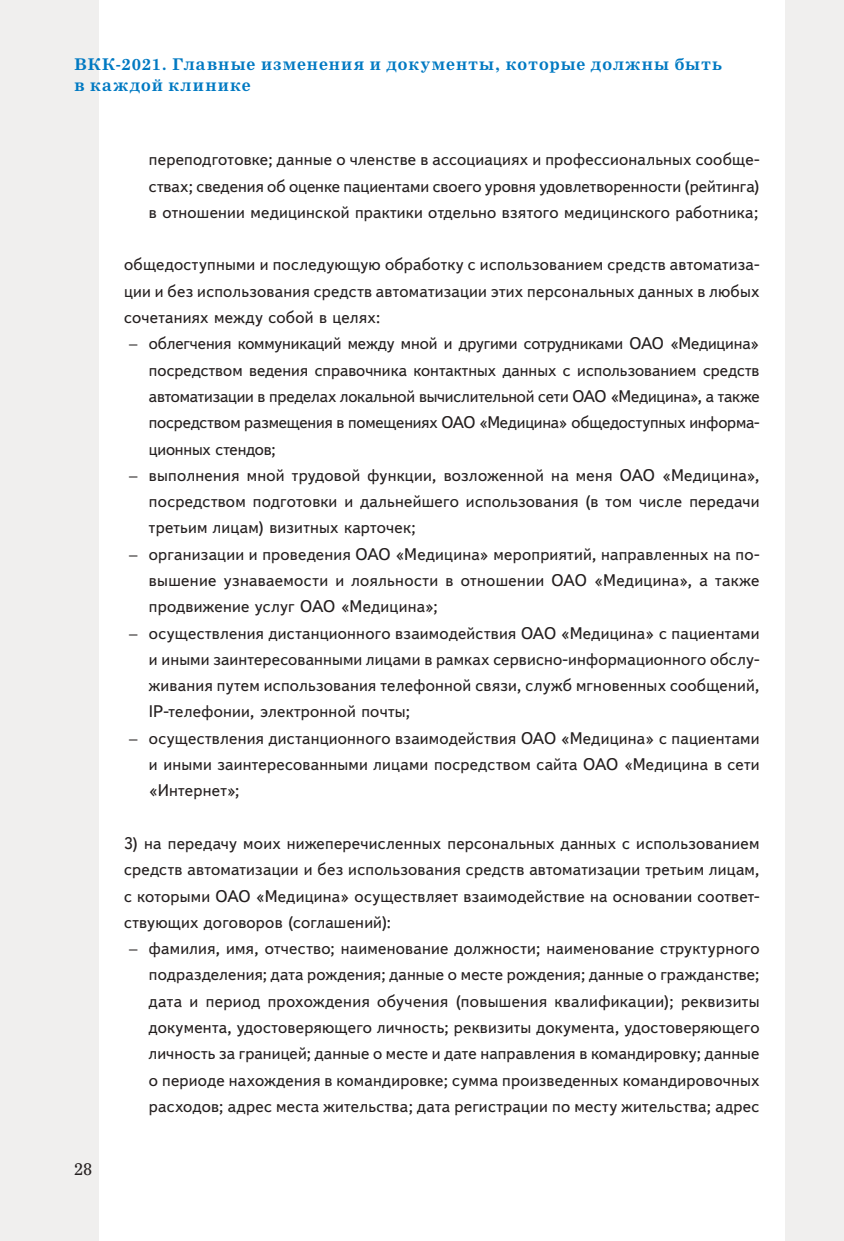
<style>
.page{position:relative;width:844px;height:1241px;background:#fff}
.page>*{position:absolute;margin:0;border:0;box-sizing:border-box;transform-origin:0 0}
.t1{font:16.8px/26.2px "Textbook New";letter-spacing:.015em;color:#241f1f;text-align:justify}
.t2{font:16.8px "Nimrod Cyr";color:#241f1f}
.t3{font:700 15.75px/21px "Nimrod Cyr";letter-spacing:.07em;color:#0079c2}
.s1{font-family:"Century Schlbk Cyr"}
</style>
<div class="page">
<div style="left:0;top:0;width:843px;height:1240px;background:#f0efee"></div>
<div style="left:99px;top:0;width:685px;height:1240px;background:#fff"></div>
<p class="t3" style="left:74px;top:54px;width:649px">ВКК-2021. Главные изменения и документы, которые должны быть в каждой клинике</p>
<p class="t2" style="left:74px;top:1158px;width:19px">28</p>
<p class="t1" style="left:149px;top:146px;width:612px">переподготовке; данные о членстве в ассоциациях и профессиональных сообще&shy;ствах; сведения об оценке пациентами своего уровня удовлетворенности (рейтинга) в отношении медицинской практики отдельно взятого медицинского работника;</p>
<p class="t1" style="left:124px;top:251px;width:636px">общедоступными и последующую обработку с использованием средств автоматиза&shy;ции и без использования средств автоматизации этих персональных данных в любых сочетаниях между собой в целях:</p>
<p class="t1" style="left:149px;top:330px;width:612px;text-indent:-20px"><span class="s1">–</span> облегчения коммуникаций между мной и другими сотрудниками ОАО «Медицина» посредством ведения справочника контактных данных с использованием средств автоматизации в пределах локальной вычислительной сети ОАО «Медицина», а также посредством размещения в помещениях ОАО «Медицина» общедоступных информа&shy;ционных стендов;</p>
<p class="t1" style="left:149px;top:462px;width:612px;text-indent:-20px"><span class="s1">–</span> выполнения мной трудовой функции, возложенной на меня ОАО «Медицина», посредством подготовки и дальнейшего использования (в том числе передачи третьим лицам) визитных карточек;</p>
<p class="t1" style="left:149px;top:540px;width:612px;text-indent:-20px"><span class="s1">–</span> организации и проведения ОАО «Медицина» мероприятий, направленных на по&shy;вышение узнаваемости и лояльности в отношении ОАО «Медицина», а также продвижение услуг ОАО «Медицина»;</p>
<p class="t1" style="left:149px;top:619px;width:612px;text-indent:-20px"><span class="s1">–</span> осуществления дистанционного взаимодействия ОАО «Медицина» с пациентами и иными заинтересованными лицами в рамках сервисно-информационного обслу&shy;живания путем использования телефонной связи, служб мгновенных сообщений, IP-телефонии, электронной почты;</p>
<p class="t1" style="left:149px;top:724px;width:612px;text-indent:-20px"><span class="s1">–</span> осуществления дистанционного взаимодействия ОАО «Медицина» с пациентами и иными заинтересованными лицами посредством сайта ОАО «Медицина в сети «Интернет»;</p>
<p class="t1" style="left:124px;top:829px;width:636px">3) на передачу моих нижеперечисленных персональных данных с использованием средств автоматизации и без использования средств автоматизации третьим лицам, с которыми ОАО «Медицина» осуществляет взаимодействие на основании соответ&shy;ствующих договоров (соглашений):</p>
<p class="t1" style="left:149px;top:935px;width:612px;text-indent:-20px"><span class="s1">–</span> фамилия, имя, отчество; наименование должности; наименование структурного подразделения; дата рождения; данные о месте рождения; данные о гражданстве; дата и период прохождения обучения (повышения квалификации); реквизиты документа, удостоверяющего личность; реквизиты документа, удостоверяющего личность за границей; данные о месте и дате направления в командировку; данные о периоде нахождения в командировке; сумма произведенных командировочных расходов; адрес места жительства; дата регистрации по месту жительства; адрес</p>
</div>
